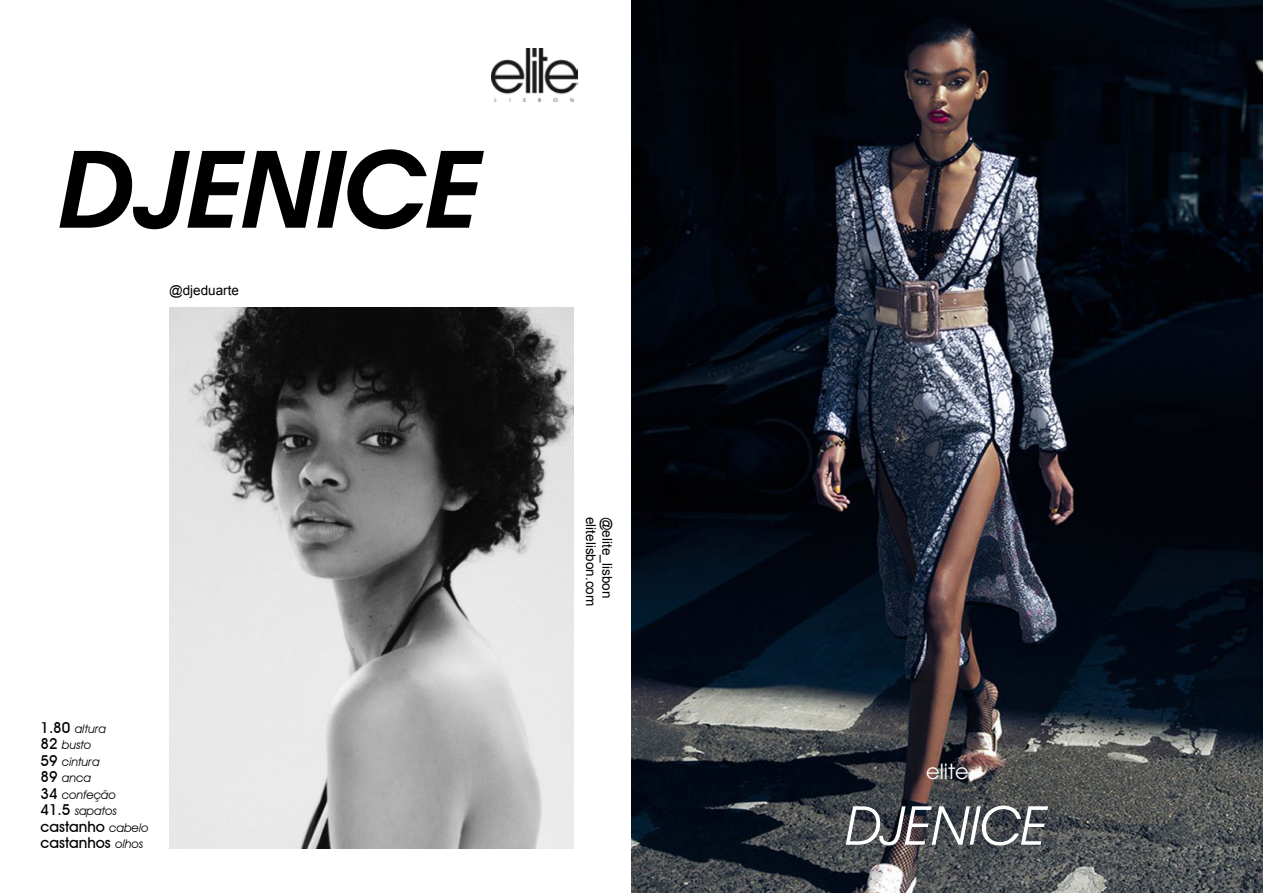
<style>
.page{position:relative;width:1263px;height:893px;background:#fff}
.page>*{position:absolute;margin:0;border:0;box-sizing:border-box;transform-origin:0 0}
.t1{font:italic 600 108px "Avant Garde IT Cby BT";color:#000}
.t2{font:italic 54px "Avant Garde IT Cby BT";color:#fff}
.t3{font:21px "Avant Garde LT";color:#fff}
.t4{font:500 15px/16.5px "Avant Garde IT Cby BT";color:#000}
.t5{font:13.5px "Arial";color:#000}
.t6{font:italic 12px/16.5px "Avant Garde IT Cby BT";color:#000}
.s1{font-weight:500;font-style:normal;font-size:15px}
.s2{font-weight:400;font-style:italic;font-size:12px}
</style>
<div class="page">
<img style="left:631px;top:0;width:632px;height:893px">
<img style="left:169px;top:308px;width:404px;height:540px">
<img style="left:491px;top:49px;width:86px;height:53px">
<h1 class="t1" style="left:60px;top:124px;width:423px">DJENICE</h1>
<p class="t5" style="left:169px;top:281px;width:71px">@djeduarte</p>
<p class="t6" style="left:40px;top:720px;width:78px"><span class="s1">1.80</span> altura<br><span class="s1">82</span> busto<br><span class="s1">59</span> cintura<br><span class="s1">89</span> anca<br><span class="s1">34</span> confeção<br><span class="s1">41.5</span> sapatos</p>
<p class="t4" style="left:40px;top:818px;width:110px">castanho <span class="s2">cabelo </span>castanhos <span class="s2">olhos</span></p>
<p class="t5" style="left:600px;top:517px;width:91px;rotate:90deg">elitelisbon.com</p>
<p class="t5" style="left:616px;top:517px;width:83px;rotate:90deg">@elite_lisbon</p>
<h3 class="t3" style="left:926px;top:759px;width:44px">elite</h3>
<h2 class="t2" style="left:846px;top:793px;width:204px">DJENICE</h2>
</div>
